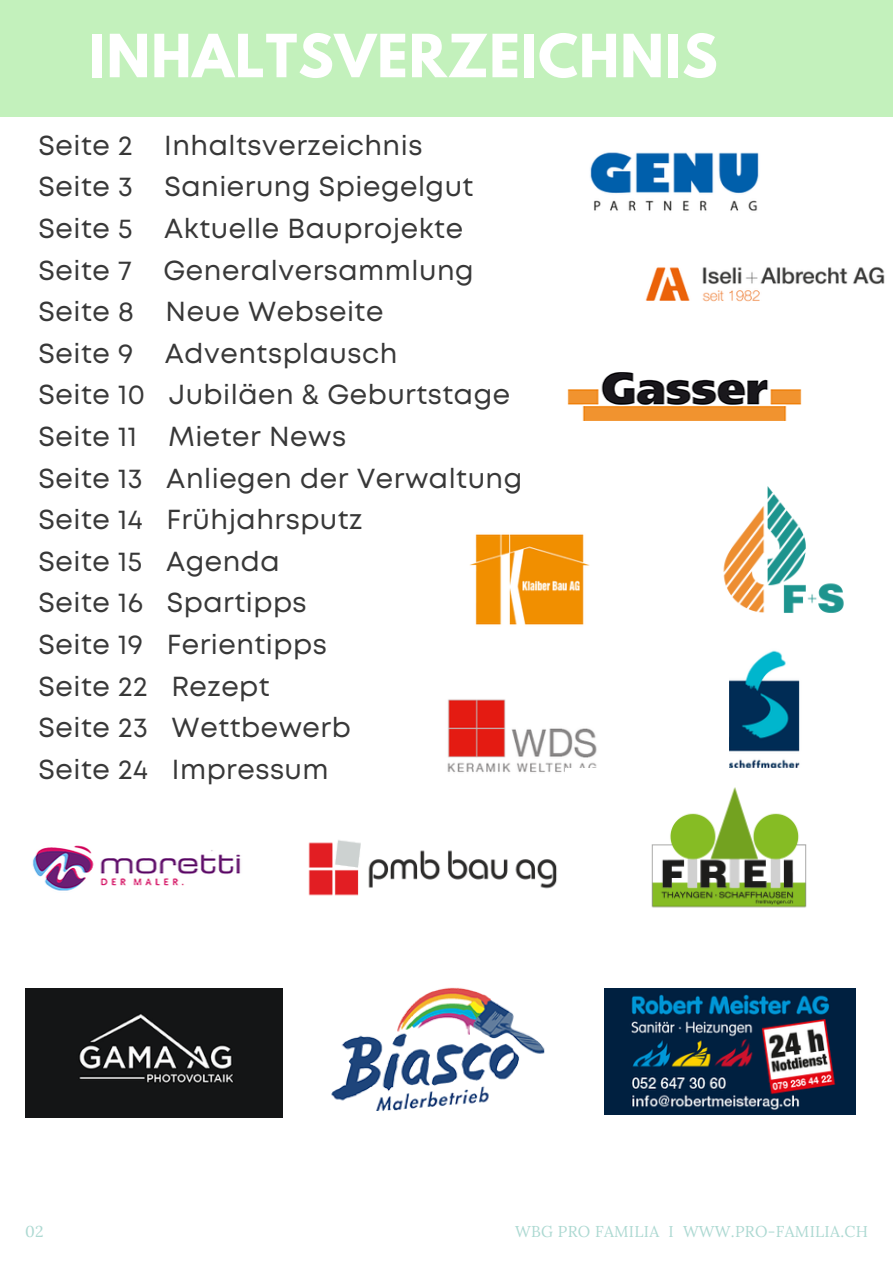
<style>
.page{position:relative;width:893px;height:1264px;background:#fff}
.page>*{position:absolute;margin:0;border:0;box-sizing:border-box;transform-origin:0 0}
.t1{font:700 52.8px "League Spartan";letter-spacing:.02em;color:#fff}
.t2{font:27.45px/41.5px "Mont";letter-spacing:.02em;color:#383838}
.t3{font:15.75px "Lora";letter-spacing:.02em;color:#add9d2}
</style>
<div class="page">
<div style="left:0;top:0;width:892px;height:117px;background:#c3f1bc"></div>
<img style="left:590px;top:152px;width:169px;height:59px">
<img style="left:470px;top:534px;width:120px;height:91px">
<img style="left:645px;top:267px;width:240px;height:35px">
<img style="left:729px;top:650px;width:71px;height:118px">
<img style="left:447px;top:699px;width:150px;height:73px">
<img style="left:604px;top:988px;width:251px;height:126px">
<img style="left:308px;top:840px;width:249px;height:56px">
<img style="left:565px;top:768px;width:242px;height:140px">
<img style="left:723px;top:486px;width:121px;height:127px">
<img style="left:263px;top:987px;width:282px;height:131px">
<img style="left:25px;top:988px;width:257px;height:129px">
<img style="left:567px;top:372px;width:235px;height:49px">
<img style="left:32px;top:845px;width:209px;height:46px">
<h1 class="t1" style="left:89px;top:30px;width:630px">INHALTSVERZEICHNIS</h1>
<p class="t2" style="left:39px;top:126px;width:485px">Seite 2 Inhaltsverzeichnis<br>Seite 3 Sanierung Spiegelgut<br>Seite 5 Aktuelle Bauprojekte<br>Seite 7 Generalversammlung<br>Seite 8 Neue Webseite<br>Seite 9 Adventsplausch<br>Seite 10 Jubiläen &amp; Geburtstage<br>Seite 11 Mieter News<br>Seite 13 Anliegen der Verwaltung<br>Seite 14 Frühjahrsputz<br>Seite 15 Agenda<br>Seite 16 Spartipps<br>Seite 19 Ferientipps<br>Seite 22 Rezept<br>Seite 23 Wettbewerb<br>Seite 24 Impressum</p>
<p class="t3" style="left:25px;top:1220px;width:20px">02</p>
<p class="t3" style="left:515px;top:1220px;width:354px">WBG PRO FAMILIA I WWW.PRO-FAMILIA.CH</p>
</div>
